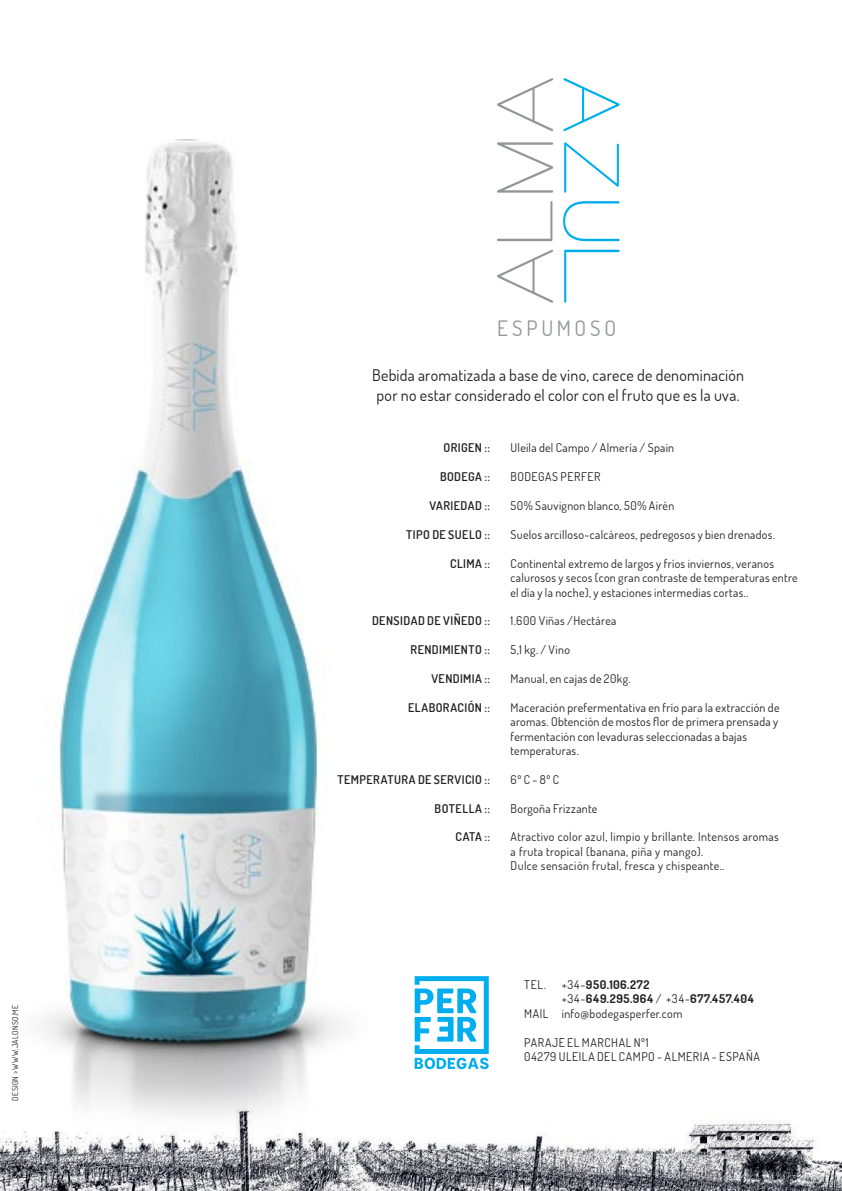
<style>
.page{position:relative;width:842px;height:1191px;background:#fff}
.page>*{position:absolute;margin:0;border:0;box-sizing:border-box;transform-origin:0 0}
.t1{font:21.2px "Dosis";letter-spacing:.18em;color:#939598}
.t2{font:16px/19.2px "Dosis";letter-spacing:.015em;color:#231f20}
.t3{font:12px/14.4px "Dosis";letter-spacing:.025em;color:#231f20}
.t4{font:600 12px "Dosis";letter-spacing:.04em;color:#231f20}
.t5{font:12px/14.4px "Dosis";letter-spacing:.05em;color:#231f20}
.t6{font:700 12px "Dosis";letter-spacing:.05em;color:#231f20}
.t7{font:12px "Dosis";letter-spacing:.045em;color:#231f20}
.t8{font:8px "Dosis";letter-spacing:.04em;color:#231f20}
.s1{font-weight:400}
</style>
<div class="page">
<img style="left:39px;top:140px;width:305px;height:951px">
<img style="left:0;top:1091px;width:842px;height:100px">
<svg style="left:415px;top:976px;width:74px;height:93px"></svg>
<svg style="left:497px;top:250px;width:56px;height:53px"></svg>
<svg style="left:497px;top:201px;width:55px;height:40px"></svg>
<svg style="left:497px;top:142px;width:56px;height:51px"></svg>
<svg style="left:497px;top:78px;width:56px;height:53px"></svg>
<svg style="left:563px;top:78px;width:57px;height:53px"></svg>
<svg style="left:564px;top:142px;width:55px;height:51px"></svg>
<svg style="left:563px;top:201px;width:57px;height:40px"></svg>
<svg style="left:564px;top:250px;width:56px;height:53px"></svg>
<p class="t8" style="left:10px;top:1100px;width:97px;rotate:-90deg">DESIGN &gt; WWW.JALONSO.ME</p>
<h1 class="t1" style="left:497px;top:314px;width:120px">ESPUMOSO</h1>
<h2 class="t2" style="left:372px;top:365px;width:374px">Bebida aromatizada a base de vino, carece de denominación por no estar considerado el color con el fruto que es la uva.</h2>
<p class="t4" style="left:444px;top:440px;width:48px">ORIGEN ::</p>
<p class="t4" style="left:440px;top:469px;width:52px">BODEGA ::</p>
<p class="t4" style="left:429px;top:498px;width:62px">VARIEDAD ::</p>
<p class="t4" style="left:406px;top:526px;width:85px">TIPO DE SUELO ::</p>
<p class="t4" style="left:450px;top:555px;width:42px">CLIMA ::</p>
<p class="t3" style="left:510px;top:440px;width:165px">Uleila del Campo / Almería / Spain</p>
<p class="t7" style="left:510px;top:469px;width:92px">BODEGAS PERFER</p>
<p class="t3" style="left:510px;top:498px;width:165px">50% Sauvignon blanco, 50% Airén</p>
<p class="t3" style="left:510px;top:527px;width:266px">Suelos arcilloso-calcáreos, pedregosos y bien drenados.</p>
<p class="t3" style="left:510px;top:556px;width:289px">Continental extremo de largos y fríos inviernos, veranos calurosos y secos (con gran contraste de temperaturas entre el día y la noche), y estaciones intermedias cortas..</p>
<p class="t3" style="left:510px;top:613px;width:107px">1.600 Viñas /Hectárea</p>
<p class="t3" style="left:510px;top:642px;width:61px">5,1 kg. / Vino</p>
<p class="t3" style="left:510px;top:671px;width:122px">Manual, en cajas de 20kg.</p>
<p class="t3" style="left:510px;top:700px;width:270px">Maceración prefermentativa en frío para la extracción de aromas. Obtención de mostos flor de primera prensada y fermentación con levaduras seleccionadas a bajas temperaturas.</p>
<p class="t3" style="left:510px;top:772px;width:50px">6º C - 8º C</p>
<p class="t3" style="left:510px;top:800px;width:88px">Borgoña Frizzante</p>
<p class="t3" style="left:510px;top:829px;width:270px">Atractivo color azul, limpio y brillante. Intensos aromas a fruta tropical (banana, piña y mango).<br>Dulce sensación frutal, fresca y chispeante..</p>
<p class="t4" style="left:372px;top:613px;width:120px">DENSIDAD DE VIÑEDO ::</p>
<p class="t4" style="left:411px;top:642px;width:81px">RENDIMIENTO ::</p>
<p class="t4" style="left:431px;top:670px;width:60px">VENDIMIA ::</p>
<p class="t4" style="left:408px;top:699px;width:84px">ELABORACIÓN ::</p>
<p class="t4" style="left:337px;top:771px;width:154px">TEMPERATURA DE SERVICIO ::</p>
<p class="t4" style="left:435px;top:800px;width:57px">BOTELLA ::</p>
<p class="t4" style="left:456px;top:829px;width:36px">CATA ::</p>
<p class="t3" style="left:524px;top:977px;width:23px">TEL.</p>
<p class="t6" style="left:562px;top:977px;width:89px"><span class="s1">+34-</span>950.106.272</p>
<p class="t6" style="left:562px;top:991px;width:194px"><span class="s1">+34-</span>649.295.964 <span class="s1">/ +34-</span>677.457.404</p>
<p class="t3" style="left:524px;top:1006px;width:160px">MAIL info@bodegasperfer.com</p>
<p class="t5" style="left:524px;top:1034px;width:237px">PARAJE EL MARCHAL Nº1<br>04279 ULEILA DEL CAMPO - ALMERIA - ESPAÑA</p>
</div>
